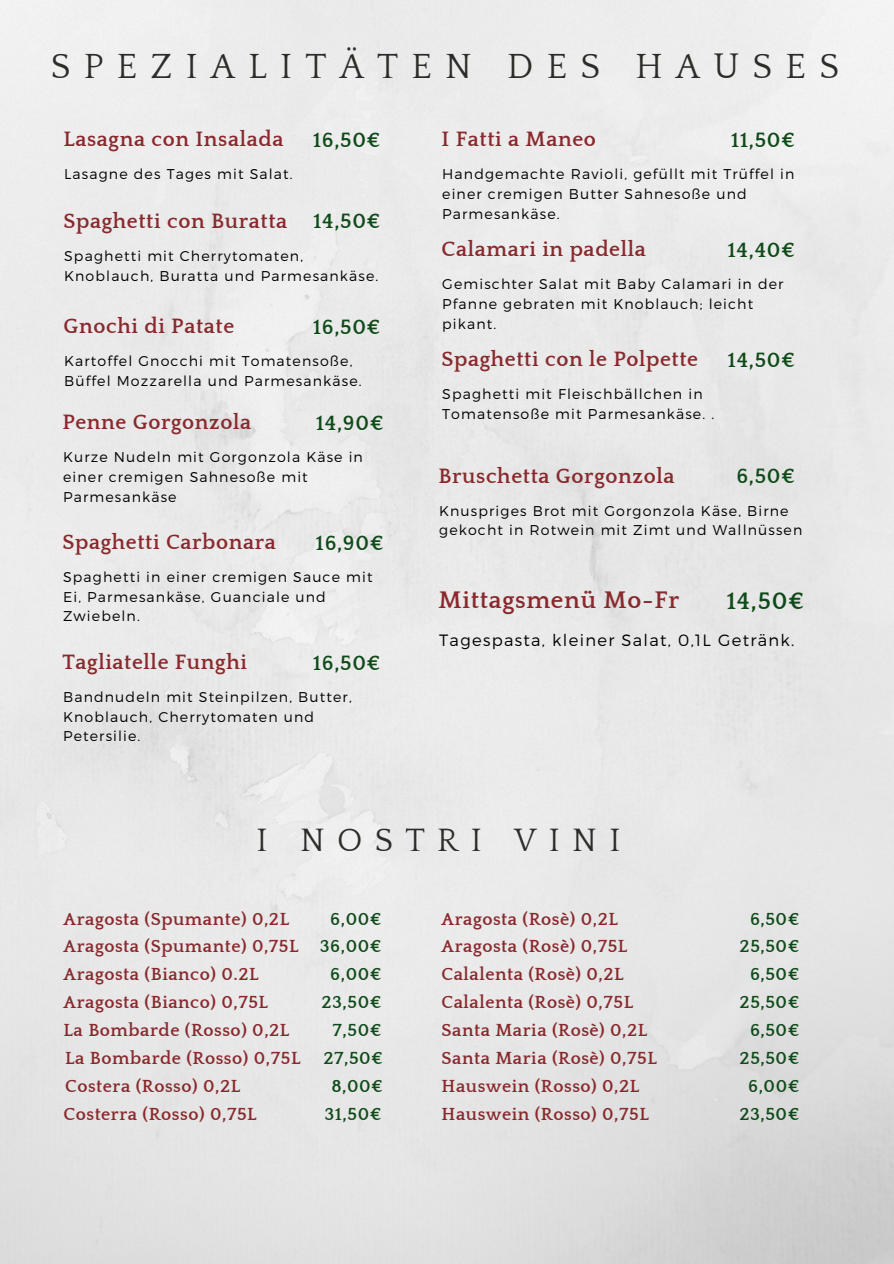
<style>
.page{position:relative;width:894px;height:1264px;background:#fff}
.page>*{position:absolute;margin:0;border:0;box-sizing:border-box;transform-origin:0 0}
.t1{font:35.85px "Quattrocento";letter-spacing:.37em;color:#2c2c29}
.t2{font:33.15px "Quattrocento";letter-spacing:.37em;color:#2c2c29}
.t3{font:700 24.6px "Quattrocento";letter-spacing:.03em;color:#89292d}
.t4{font:700 24.6px "Quattrocento";color:#0f4a19}
.t5{font:700 21.3px "Quattrocento";letter-spacing:.03em;color:#89292d}
.t6{font:700 21.3px "Quattrocento";letter-spacing:.03em;color:#0f4a19}
.t7{font:700 18px "Quattrocento";letter-spacing:.03em;color:#89292d}
.t8{font:700 18px "Quattrocento";letter-spacing:.03em;color:#0f4a19}
.t9{font:300 16.35px "Montserrat";letter-spacing:.08em;color:#000}
.t10{font:300 14.1px/19.6px "Montserrat";letter-spacing:.08em;color:#000}
</style>
<div class="page">
<h1 class="t1" style="left:51px;top:48px;width:789px">SPEZIALITÄTEN DES HAUSES</h1>
<h3 class="t5" style="left:63px;top:128px;width:221px">Lasagna con Insalada</h3>
<h3 class="t6" style="left:313px;top:129px;width:69px">16,50€</h3>
<p class="t10" style="left:64px;top:164px;width:230px">Lasagne des Tages mit Salat.</p>
<h3 class="t5" style="left:441px;top:128px;width:156px">I Fatti a Maneo</h3>
<h3 class="t6" style="left:730px;top:129px;width:66px">11,50€</h3>
<p class="t10" style="left:442px;top:164px;width:353px">Handgemachte Ravioli, gefüllt mit Trüffel in einer cremigen Butter Sahnesoße und<br>Parmesankäse.</p>
<h3 class="t5" style="left:63px;top:210px;width:225px">Spaghetti con Buratta</h3>
<h3 class="t6" style="left:313px;top:210px;width:69px">14,50€</h3>
<p class="t10" style="left:64px;top:245px;width:315px">Spaghetti mit Cherrytomaten,<br>Knoblauch, Buratta und Parmesankäse.</p>
<h3 class="t5" style="left:441px;top:238px;width:206px">Calamari in padella</h3>
<h3 class="t6" style="left:727px;top:239px;width:69px">14,40€</h3>
<p class="t10" style="left:442px;top:274px;width:342px">Gemischter Salat mit Baby Calamari in der<br>Pfanne gebraten mit Knoblauch; leicht</p>
<h3 class="t5" style="left:63px;top:315px;width:172px">Gnochi di Patate</h3>
<p class="t10" style="left:442px;top:313px;width:56px">pikant.</p>
<h3 class="t6" style="left:313px;top:316px;width:69px">16,50€</h3>
<p class="t10" style="left:64px;top:350px;width:299px">Kartoffel Gnocchi mit Tomatensoße,<br>Büffel Mozzarella und Parmesankäse.</p>
<h3 class="t5" style="left:441px;top:348px;width:258px">Spaghetti con le Polpette</h3>
<h3 class="t6" style="left:727px;top:348px;width:69px">14,50€</h3>
<p class="t10" style="left:442px;top:383px;width:273px">Spaghetti mit Fleischbällchen in<br>Tomatensoße mit Parmesankäse. .</p>
<h4 class="t5" style="left:62px;top:411px;width:190px">Penne Gorgonzola</h4>
<h4 class="t6" style="left:316px;top:411px;width:69px">14,90€</h4>
<h4 class="t10" style="left:63px;top:446px;width:301px">Kurze Nudeln mit Gorgonzola Käse in einer cremigen Sahnesoße mit<br>Parmesankäse</h4>
<h4 class="t5" style="left:62px;top:531px;width:215px">Spaghetti Carbonara</h4>
<h4 class="t6" style="left:315px;top:531px;width:69px">16,90€</h4>
<h4 class="t10" style="left:63px;top:566px;width:311px">Spaghetti in einer cremigen Sauce mit<br>Ei, Parmesankäse, Guanciale und<br>Zwiebeln.</h4>
<h4 class="t5" style="left:62px;top:651px;width:186px">Tagliatelle Funghi</h4>
<h4 class="t6" style="left:313px;top:651px;width:69px">16,50€</h4>
<h4 class="t10" style="left:63px;top:686px;width:290px">Bandnudeln mit Steinpilzen, Butter,<br>Knoblauch, Cherrytomaten und<br>Petersilie.</h4>
<h4 class="t5" style="left:438px;top:464px;width:237px">Bruschetta Gorgonzola</h4>
<h4 class="t6" style="left:736px;top:465px;width:60px">6,50€</h4>
<h4 class="t10" style="left:439px;top:500px;width:364px">Knuspriges Brot mit Gorgonzola Käse, Birne gekocht in Rotwein mit Zimt und Wallnüssen</h4>
<h3 class="t3" style="left:438px;top:587px;width:242px">Mittagsmenü Mo-Fr</h3>
<p class="t4" style="left:726px;top:588px;width:79px">14,50€</p>
<h3 class="t9" style="left:439px;top:629px;width:356px">Tagespasta, kleiner Salat, 0,1L Getränk.</h3>
<h3 class="t2" style="left:256px;top:823px;width:365px">I NOSTRI VINI</h3>
<h4 class="t7" style="left:63px;top:909px;width:227px">Aragosta (Spumante) 0,2L</h4>
<h4 class="t8" style="left:330px;top:909px;width:53px">6,00€</h4>
<h4 class="t7" style="left:63px;top:937px;width:236px">Aragosta (Spumante) 0,75L</h4>
<h4 class="t8" style="left:320px;top:937px;width:63px">36,00€</h4>
<h3 class="t7" style="left:63px;top:965px;width:196px">Aragosta (Bianco) 0.2L</h3>
<p class="t8" style="left:330px;top:965px;width:53px">6,00€</p>
<h3 class="t7" style="left:63px;top:993px;width:206px">Aragosta (Bianco) 0,75L</h3>
<h3 class="t8" style="left:321px;top:993px;width:61px">23,50€</h3>
<p class="t7" style="left:63px;top:1020px;width:227px">La Bombarde (Rosso) 0,2L</p>
<h3 class="t8" style="left:332px;top:1020px;width:50px">7,50€</h3>
<h3 class="t7" style="left:65px;top:1048px;width:237px">La Bombarde (Rosso) 0,75L</h3>
<p class="t8" style="left:323px;top:1048px;width:61px">27,50€</p>
<h3 class="t7" style="left:65px;top:1076px;width:177px">Costera (Rosso) 0,2L</h3>
<h2 class="t8" style="left:331px;top:1076px;width:53px">8,00€</h2>
<p class="t7" style="left:63px;top:1104px;width:195px">Costerra (Rosso) 0,75L</p>
<h1 class="t8" style="left:324px;top:1104px;width:58px">31,50€</h1>
<h4 class="t7" style="left:441px;top:909px;width:178px">Aragosta (Rosè) 0,2L</h4>
<h4 class="t8" style="left:749px;top:909px;width:51px">6,50€</h4>
<h4 class="t7" style="left:441px;top:937px;width:187px">Aragosta (Rosè) 0,75L</h4>
<h4 class="t8" style="left:739px;top:937px;width:61px">25,50€</h4>
<h4 class="t7" style="left:441px;top:965px;width:184px">Calalenta (Rosè) 0,2L</h4>
<h4 class="t8" style="left:749px;top:965px;width:51px">6,50€</h4>
<h4 class="t7" style="left:441px;top:993px;width:193px">Calalenta (Rosè) 0,75L</h4>
<h4 class="t8" style="left:739px;top:993px;width:61px">25,50€</h4>
<h4 class="t7" style="left:441px;top:1020px;width:207px">Santa Maria (Rosè) 0,2L</h4>
<h4 class="t8" style="left:749px;top:1020px;width:51px">6,50€</h4>
<h4 class="t7" style="left:441px;top:1048px;width:217px">Santa Maria (Rosè) 0,75L</h4>
<h4 class="t8" style="left:739px;top:1048px;width:61px">25,50€</h4>
<h4 class="t7" style="left:441px;top:1076px;width:199px">Hauswein (Rosso) 0,2L</h4>
<h4 class="t8" style="left:748px;top:1076px;width:53px">6,00€</h4>
<h4 class="t7" style="left:441px;top:1104px;width:209px">Hauswein (Rosso) 0,75L</h4>
<h4 class="t8" style="left:739px;top:1104px;width:61px">23,50€</h4>
</div>
